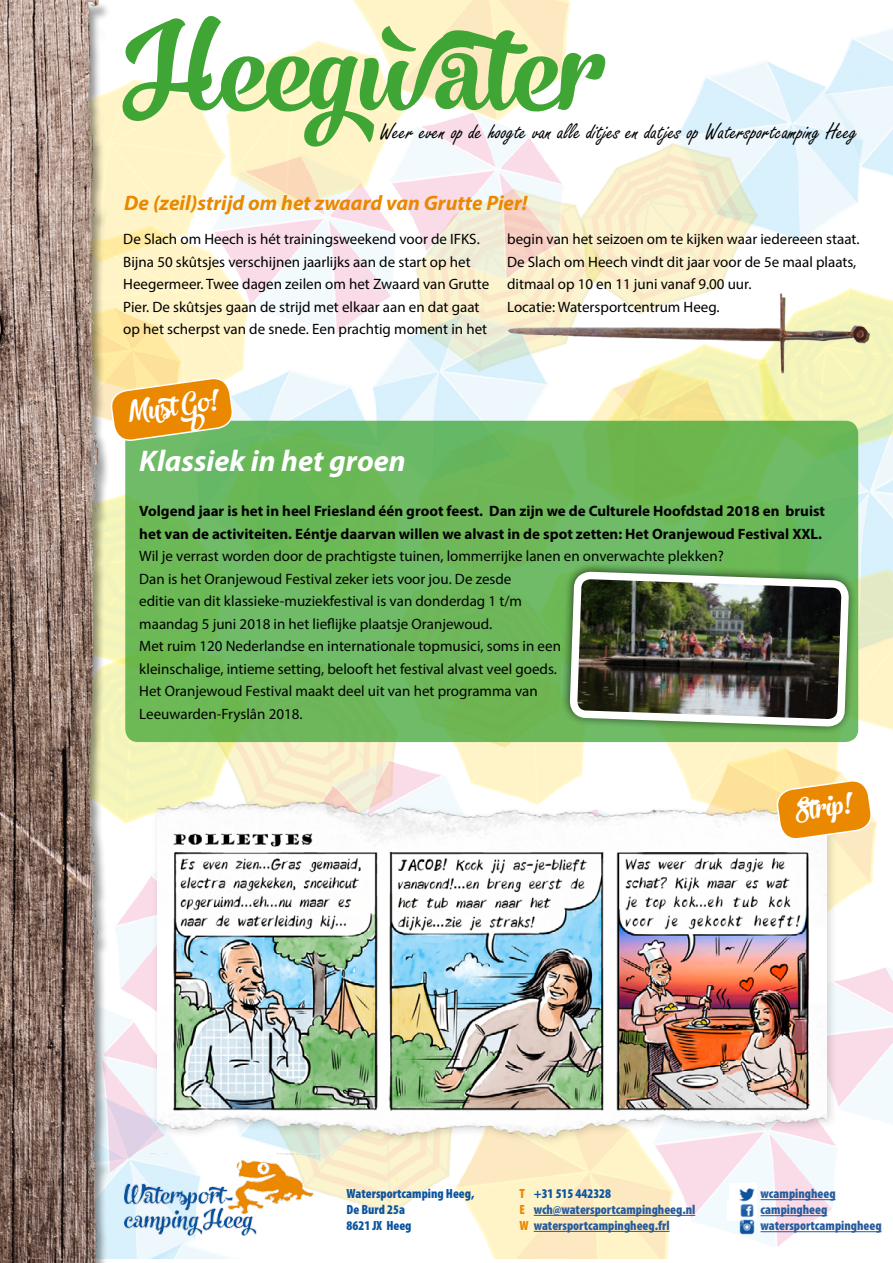
<style>
.page{position:relative;width:893px;height:1263px;background:#fff}
.page>*{position:absolute;margin:0;border:0;box-sizing:border-box;transform-origin:0 0}
.t1{font:115.2px "No.Seven";color:#3fa535}
.t2{font:italic 700 30px "Myriad Pro";color:#fff}
.t3{font:27.6px "No.Seven";color:#fff}
.t4{font:24px "Freestyle Script";color:#000}
.t5{font:italic 700 21px "Myriad Pro";color:#ea8800}
.t6{font:15px/22.5px "Myriad Pro";color:#000}
.t7{font:700 15px/22.5px "Myriad Pro";color:#000}
.t8{font:900 condensed 13.35px/16px "Myriad Pro";color:#275b9b}
.t9{font:900 condensed 13.35px/16px "Myriad Pro";color:#0d549f}
.s1{color:#ea8800}
.s2{color:#0d549f}
</style>
<div class="page">
<img style="left:123px;top:0;width:770px;height:1258px">
<img style="left:0;top:0;width:123px;height:1263px">
<img style="left:109px;top:1153px;width:214px;height:90px">
<hr style="left:534px;top:1215px;width:161px;height:1px;background:#275b9b">
<hr style="left:534px;top:1231px;width:136px;height:1px;background:#275b9b">
<hr style="left:761px;top:1199px;width:75px;height:1px;background:#275b9b">
<hr style="left:761px;top:1215px;width:66px;height:1px;background:#275b9b">
<hr style="left:761px;top:1231px;width:121px;height:1px;background:#275b9b">
<img style="left:728px;top:1200px;width:28px;height:20px">
<img style="left:730px;top:1183px;width:26px;height:21px">
<img style="left:739px;top:1219px;width:15px;height:15px">
<img style="left:408px;top:268px;width:485px;height:120px">
<div style="left:125px;top:421px;width:733px;height:321px;background:linear-gradient(to bottom,#6ab960,#6fb859);border-radius:13px"></div>
<svg style="left:109px;top:376px;width:125px;height:66px;background:#e0a539"></svg>
<svg style="left:559px;top:561px;width:300px;height:176px;background:#73b960"></svg>
<img style="left:566px;top:167px;width:286px;height:964px">
<div style="left:152px;top:797px;width:686px;height:350px;background:#000;opacity:.16"></div>
<img style="left:157px;top:795px;width:670px;height:351px">
<svg style="left:775px;top:774px;width:98px;height:67px;background:#f1ae4b"></svg>
<h1 class="t1" style="left:149px;top:3px;width:455px">Heeg`water</h1>
<h3 class="t4" style="left:380px;top:119px;width:479px">Weer even op de hoogte van alle ditjes en datjes op Watersportcamping Heeg</h3>
<h3 class="t5" style="left:124px;top:190px;width:405px">De (zeil)strijd om het zwaard van Grutte Pier!</h3>
<p class="t6" style="left:123px;top:228px;width:367px">De Slach om Heech is hét trainingsweekend voor de IFKS.<br>Bijna 50 skûtsjes verschijnen jaarlijks aan de start op het Heegermeer. Twee dagen zeilen om het Zwaard van Grutte Pier. De skûtsjes gaan de strijd met elkaar aan en dat gaat op het scherpst van de snede. Een prachtig moment in het</p>
<p class="t6" style="left:507px;top:228px;width:354px">begin van het seizoen om te kijken waar iedereeen staat.<br>De Slach om Heech vindt dit jaar voor de 5e maal plaats, ditmaal op 10 en 11 juni vanaf 9.00 uur.<br>Locatie: Watersportcentrum Heeg.</p>
<h3 class="t3" style="left:125px;top:397px;width:94px;rotate:-8deg">Must Go!</h3>
<h2 class="t2" style="left:139px;top:441px;width:268px">Klassiek in het groen</h2>
<p class="t7" style="left:139px;top:499px;width:687px">Volgend jaar is het in heel Friesland één groot feest. Dan zijn we de Culturele Hoofdstad 2018 en bruist het van de activiteiten. Eéntje daarvan willen we alvast in de spot zetten: Het Oranjewoud Festival XXL.</p>
<p class="t6" style="left:139px;top:544px;width:586px">Wil je verrast worden door de prachtigste tuinen, lommerrijke lanen en onverwachte plekken?<br>Dan is het Oranjewoud Festival zeker iets voor jou. De zesde<br>editie van dit klassieke-muziekfestival is van donderdag 1 t/m<br>maandag 5 juni 2018 in het lieflijke plaatsje Oranjewoud.<br>Met ruim 120 Nederlandse en internationale topmusici, soms in een<br>kleinschalige, intieme setting, belooft het festival alvast veel goeds.<br>Het Oranjewoud Festival maakt deel uit van het programma van<br>Leeuwarden-Fryslân 2018.</p>
<h3 class="t3" style="left:792px;top:795px;width:61px;rotate:-8deg">Strip!</h3>
<p class="t9" style="left:347px;top:1186px;width:129px">Watersportcamping Heeg,<br>De Burd 25a<br>8621 JX Heeg</p>
<p class="t8" style="left:519px;top:1186px;width:177px"><span class="s1">T</span> <span class="s2">+31 515 442328<br></span><span class="s1">E</span> wch@watersportcampingheeg.nl<br><span class="s1">W</span> watersportcampingheeg.frl</p>
<p class="t8" style="left:761px;top:1186px;width:123px">wcampingheeg campingheeg watersportcampingheeg</p>
</div>
